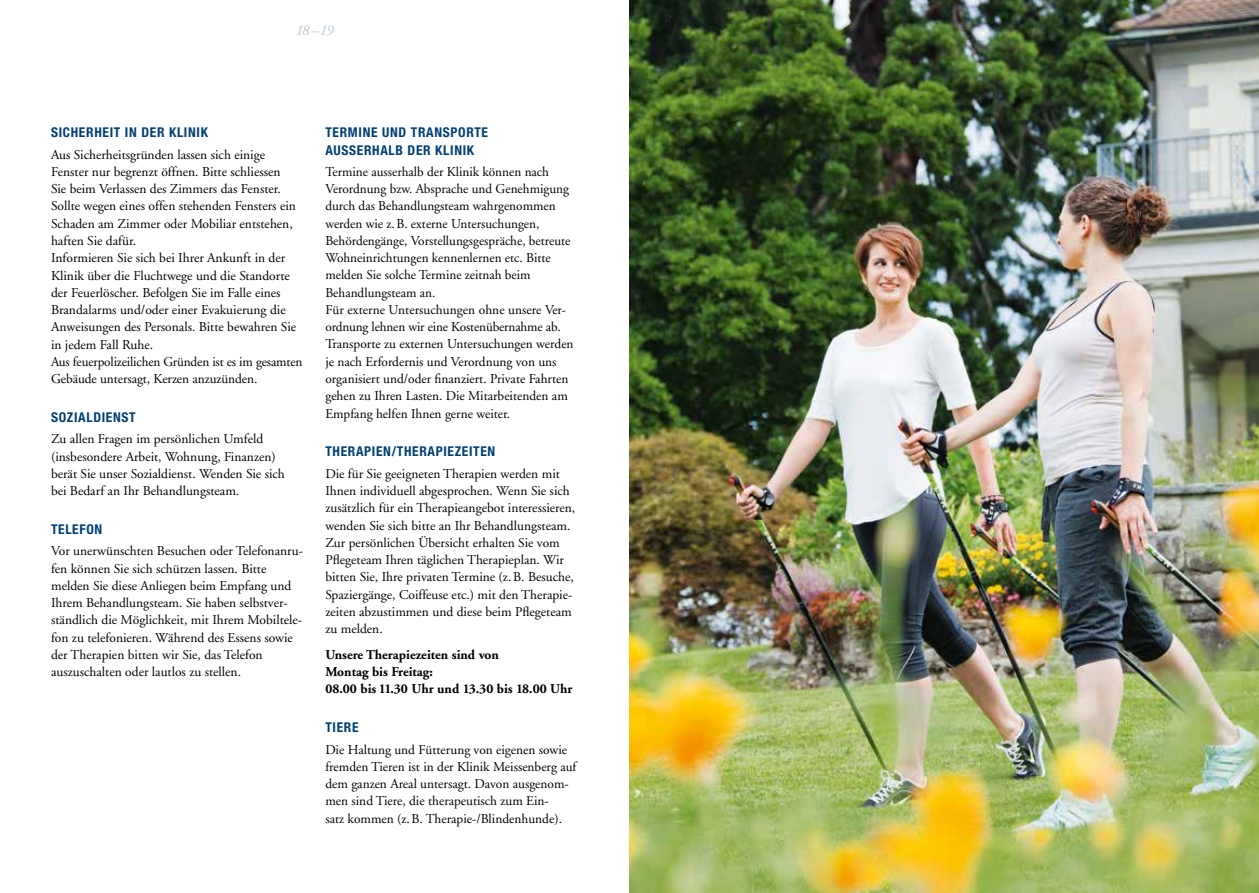
<style>
.page{position:relative;width:1259px;height:893px;background:#fff}
.page>*{position:absolute;margin:0;border:0;box-sizing:border-box;transform-origin:0 0}
.t1{font:italic 600 15px "Adobe Garamond";color:#c8d3da}
.t2{font:13.5px/17.2px "Adobe Garamond";color:#000}
.t3{font:700 condensed 13.5px/17.2px "Helvetica Neue LT Pro";letter-spacing:.05em;color:#004177}
.t4{font:700 13.5px/17.2px "Adobe Garamond";color:#000}
</style>
<div class="page">
<img style="left:629px;top:0;width:630px;height:893px">
<p class="t1" style="left:296px;top:22px;width:40px">18–19</p>
<p class="t3" style="left:51px;top:124px;width:158px">SICHERHEIT IN DER KLINIK</p>
<p class="t2" style="left:51px;top:146px;width:253px">Aus Sicherheitsgründen lassen sich einige Fenster nur begrenzt öffnen. Bitte schliessen<br>Sie beim Verlassen des Zimmers das Fenster.<br>Sollte wegen eines offen stehenden Fensters ein Schaden am Zimmer oder Mobiliar entstehen, haften Sie dafür.<br>Informieren Sie sich bei Ihrer Ankunft in der Klinik über die Fluchtwege und die Standorte der Feuerlöscher. Befolgen Sie im Falle eines Brandalarms und/oder einer Evakuierung die Anweisungen des Personals. Bitte bewahren Sie in jedem Fall Ruhe.<br>Aus feuerpolizeilichen Gründen ist es im gesamten Gebäude untersagt, Kerzen anzuzünden.</p>
<p class="t3" style="left:51px;top:408px;width:86px">SOZIALDIENST</p>
<p class="t2" style="left:51px;top:431px;width:235px">Zu allen Fragen im persönlichen Umfeld (insbesondere Arbeit, Wohnung, Finanzen) berät Sie unser Sozialdienst. Wenden Sie sich bei Bedarf an Ihr Behandlungsteam.</p>
<p class="t3" style="left:51px;top:520px;width:53px">TELEFON</p>
<p class="t2" style="left:51px;top:543px;width:253px">Vor unerwünschten Besuchen oder Telefonanru&shy;fen können Sie sich schützen lassen. Bitte melden Sie diese Anliegen beim Empfang und Ihrem Behandlungsteam. Sie haben selbstver&shy;ständlich die Möglichkeit, mit Ihrem Mobiltele&shy;fon zu telefonieren. Während des Essens sowie der Therapien bitten wir Sie, das Telefon auszuschalten oder lautlos zu stellen.</p>
<p class="t3" style="left:325px;top:124px;width:164px">TERMINE UND TRANSPORTE<br>AUSSERHALB DER KLINIK</p>
<p class="t2" style="left:325px;top:163px;width:250px">Termine ausserhalb der Klinik können nach Verordnung bzw. Absprache und Genehmigung durch das Behandlungsteam wahrgenommen werden wie z.B. externe Untersuchungen, Behördengänge, Vorstellungsgespräche, betreute Wohneinrichtungen kennenlernen etc. Bitte melden Sie solche Termine zeitnah beim Behandlungsteam an.<br>Für externe Untersuchungen ohne unsere Ver&shy;ordnung lehnen wir eine Kostenübernahme ab.<br>Transporte zu externen Untersuchungen werden je nach Erfordernis und Verordnung von uns organisiert und/oder finanziert. Private Fahrten gehen zu Ihren Lasten. Die Mitarbeitenden am Empfang helfen Ihnen gerne weiter.</p>
<p class="t3" style="left:325px;top:443px;width:171px">THERAPIEN/THERAPIEZEITEN</p>
<p class="t2" style="left:325px;top:465px;width:251px">Die für Sie geeigneten Therapien werden mit Ihnen individuell abgesprochen. Wenn Sie sich zusätzlich für ein Therapieangebot interessieren, wenden Sie sich bitte an Ihr Behandlungsteam.<br>Zur persönlichen Übersicht erhalten Sie vom Pflegeteam Ihren täglichen Therapieplan. Wir bitten Sie, Ihre privaten Termine (z.B. Besuche, Spaziergänge, Coiffeuse etc.) mit den Therapie&shy;zeiten abzustimmen und diese beim Pflegeteam zu melden.</p>
<p class="t4" style="left:325px;top:646px;width:249px">Unsere Therapiezeiten sind von<br>Montag bis Freitag:<br>08.00 bis 11.30 Uhr und 13.30 bis 18.00 Uhr</p>
<p class="t3" style="left:325px;top:719px;width:35px">TIERE</p>
<p class="t2" style="left:325px;top:741px;width:253px">Die Haltung und Fütterung von eigenen sowie fremden Tieren ist in der Klinik Meissenberg auf dem ganzen Areal untersagt. Davon ausgenom&shy;men sind Tiere, die therapeutisch zum Ein-<br>satz kommen (z.B. Therapie-/Blindenhunde).</p>
</div>
